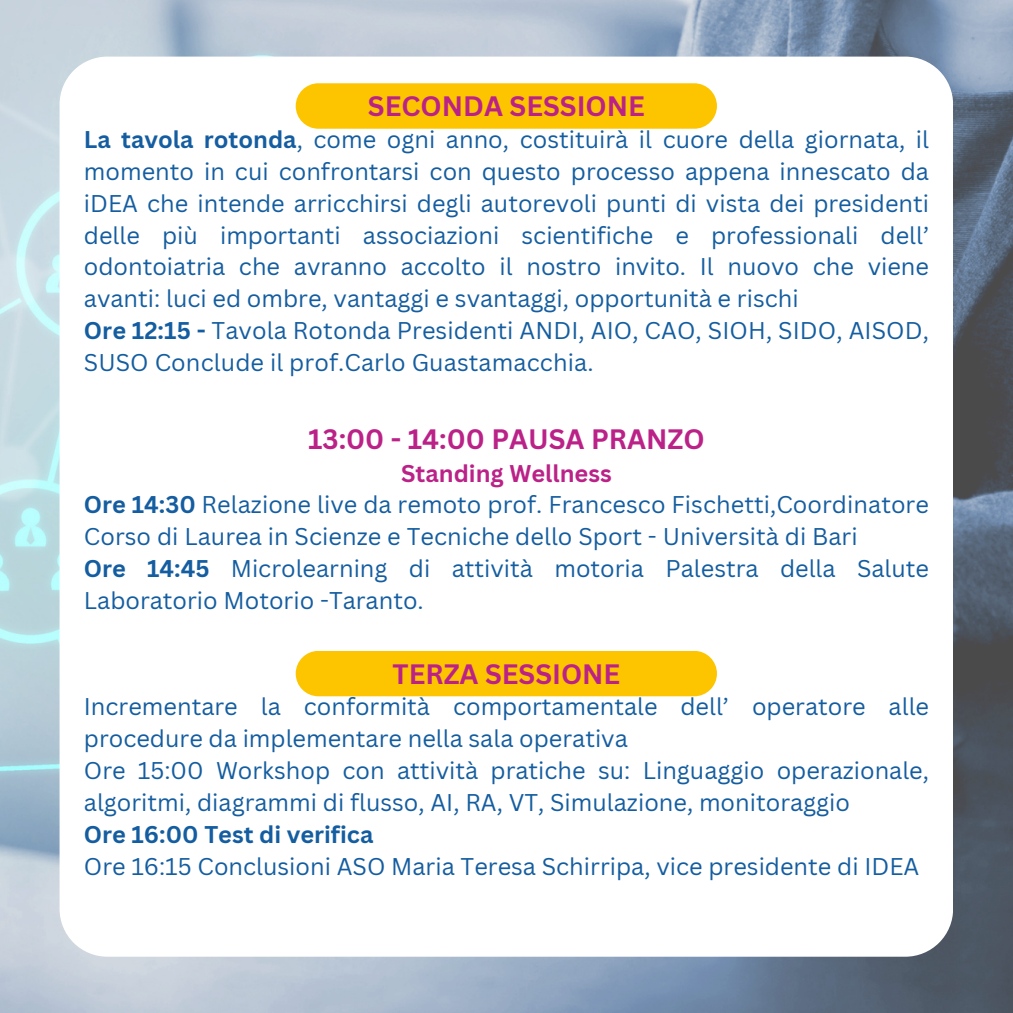
<style>
.page{position:relative;width:1013px;height:1013px;background:#fff}
.page>*{position:absolute;margin:0;border:0;box-sizing:border-box;transform-origin:0 0}
.t1{font:700 27.38px "Canva Sans";color:#b28}
.t2{font:700 27.25px "Canva Sans";color:#b28}
.t3{font:23.5px/31.9px "Canva Sans";color:#145da0}
.t4{font:700 23.5px "Canva Sans";color:#145da0}
.t5{font:700 23.5px "Canva Sans";color:#b28}
.s1{font-weight:700}
</style>
<div class="page">
<img style="left:0;top:0;width:1012px;height:1012px">
<div style="left:60px;top:57px;width:893px;height:900px;background:#fff"></div>
<div style="left:296px;top:83px;width:421px;height:46px;background:#fdc500"></div>
<div style="left:296px;top:651px;width:421px;height:45px;background:#fdc500"></div>
<p class="t1" style="left:368px;top:87px;width:278px">SECONDA SESSIONE</p>
<h1 class="t3" style="left:84px;top:123px;width:846px;text-align:justify"><span class="s1">La tavola rotonda</span>, come ogni anno, costituirà il cuore della giornata, il momento in cui confrontarsi con questo processo appena innescato da iDEA che intende arricchirsi degli autorevoli punti di vista dei presidenti delle più importanti associazioni scientifiche e professionali dell’ odontoiatria che avranno accolto il nostro invito. Il nuovo che viene avanti: luci ed ombre, vantaggi e svantaggi, opportunità e rischi</h1>
<p class="t3" style="left:84px;top:314px;width:846px"><span class="s1">Ore 12:15 -</span> Tavola Rotonda Presidenti ANDI, AIO, CAO, SIOH, SIDO, AISOD,<br>SUSO Conclude il prof.Carlo Guastamacchia.</p>
<p class="t1" style="left:308px;top:420px;width:398px">13:00 - 14:00 PAUSA PRANZO</p>
<h1 class="t5" style="left:401px;top:456px;width:212px">Standing Wellness</h1>
<p class="t3" style="left:84px;top:488px;width:846px"><span class="s1">Ore 14:30</span> Relazione live da remoto prof. Francesco Fischetti,Coordinatore<br>Corso di Laurea in Scienze e Tecniche dello Sport - Università di Bari</p>
<p class="t3" style="left:84px;top:552px;width:846px"><span class="s1">Ore 14:45</span> Microlearning di attività motoria Palestra della Salute<br>Laboratorio Motorio -Taranto.</p>
<p class="t2" style="left:392px;top:654px;width:229px">TERZA SESSIONE</p>
<h1 class="t3" style="left:84px;top:690px;width:846px">Incrementare la conformità comportamentale dell’ operatore alle procedure da implementare nella sala operativa</h1>
<p class="t3" style="left:84px;top:754px;width:846px">Ore 15:00 Workshop con attività pratiche su: Linguaggio operazionale, algoritmi, diagrammi di flusso, AI, RA, VT, Simulazione, monitoraggio</p>
<p class="t4" style="left:84px;top:817px;width:291px">Ore 16:00 Test di verifica</p>
<p class="t3" style="left:84px;top:849px;width:837px">Ore 16:15 Conclusioni ASO Maria Teresa Schirripa, vice presidente di IDEA</p>
</div>
